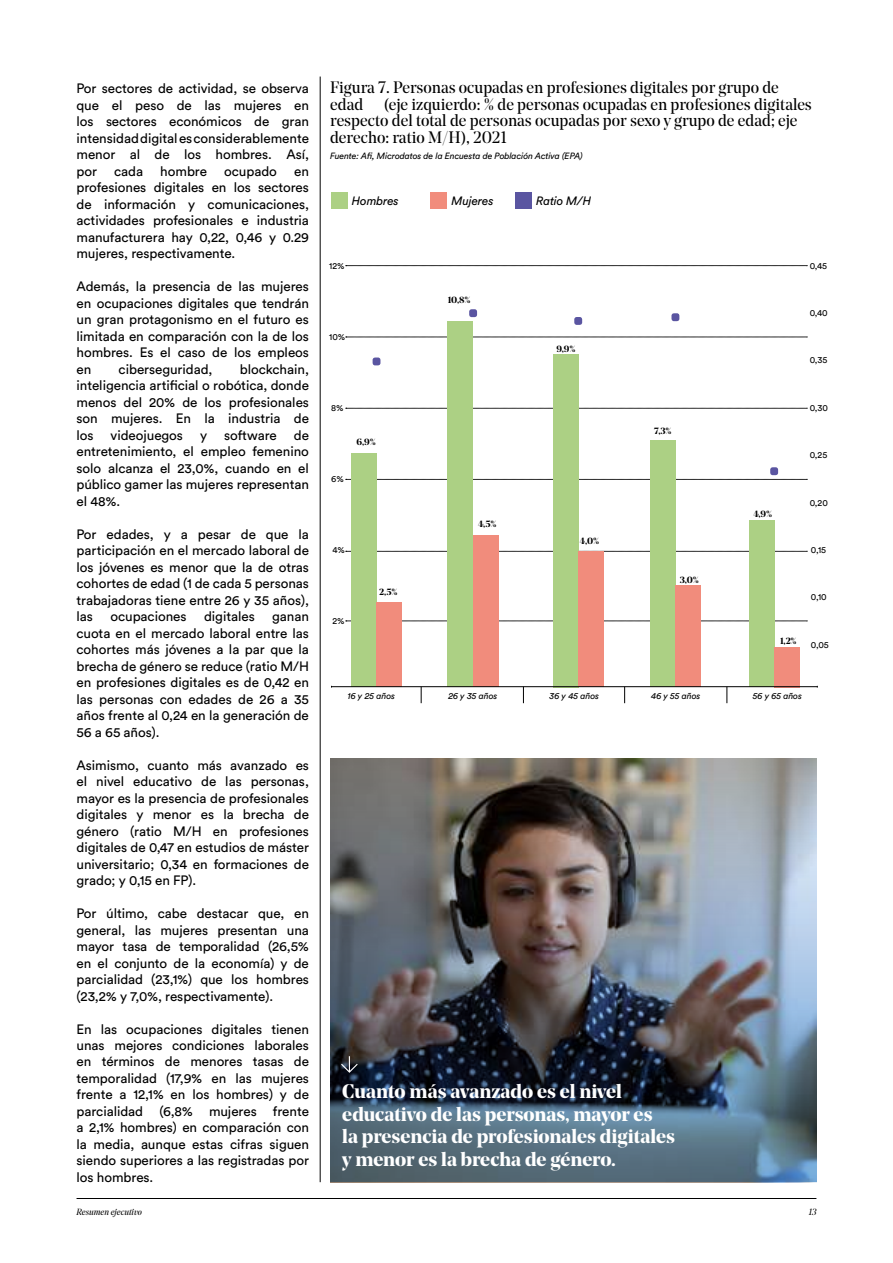
<style>
.page{position:relative;width:893px;height:1263px;background:#fff}
.page>*{position:absolute;margin:0;border:0;box-sizing:border-box;transform-origin:0 0}
.t1{font:700 19.5px/22.5px "Noe Display";color:#fff}
.t2{font:16.5px/16.5px "Noe Display";color:#000}
.t3{font:13.5px/16.5px "Circular Std";letter-spacing:-.005em;color:#000;text-align:justify}
.t4{font:italic 12px "Circular Std";letter-spacing:-.01em;color:#000}
.t5{font:italic 9px "Circular Std";letter-spacing:-.01em;color:#000}
.t6{font:9px "Circular Std";color:#000}
.t7{font:700 9px "Noe Display";color:#000}
.t8{font:italic 9px "Noe Display";color:#000}
</style>
<div class="page">
<svg style="left:346px;top:337px;width:461px;height:1px"></svg>
<svg style="left:346px;top:621px;width:461px;height:1px"></svg>
<svg style="left:346px;top:551px;width:461px;height:1px"></svg>
<svg style="left:346px;top:479px;width:461px;height:1px"></svg>
<svg style="left:346px;top:408px;width:461px;height:1px"></svg>
<hr style="left:320px;top:77px;width:1px;height:1105px;background:#000">
<img style="left:330px;top:762px;width:487px;height:420px">
<svg style="left:341px;top:1056px;width:17px;height:17px"></svg>
<hr style="left:77px;top:1198px;width:739px;height:1px;background:#000">
<div style="left:749px;top:521px;width:25px;height:166px;background:#acd084"></div>
<div style="left:774px;top:647px;width:26px;height:40px;background:#f18c7c"></div>
<svg style="left:770px;top:467px;width:8px;height:8px"></svg>
<div style="left:351px;top:454px;width:25px;height:233px;background:#acd084"></div>
<div style="left:376px;top:603px;width:26px;height:84px;background:#f18c7c"></div>
<svg style="left:373px;top:357px;width:7px;height:8px"></svg>
<div style="left:448px;top:322px;width:25px;height:365px;background:#acd084"></div>
<div style="left:473px;top:535px;width:26px;height:152px;background:#f18c7c"></div>
<svg style="left:469px;top:309px;width:8px;height:8px"></svg>
<div style="left:553px;top:354px;width:25px;height:333px;background:#acd084"></div>
<div style="left:578px;top:551px;width:26px;height:136px;background:#f18c7c"></div>
<svg style="left:574px;top:317px;width:8px;height:8px"></svg>
<div style="left:650px;top:441px;width:26px;height:246px;background:#acd084"></div>
<div style="left:676px;top:586px;width:25px;height:101px;background:#f18c7c"></div>
<svg style="left:671px;top:313px;width:8px;height:8px"></svg>
<hr style="left:331px;top:686px;width:486px;height:1px;background:#000">
<svg style="left:421px;top:687px;width:1px;height:16px"></svg>
<svg style="left:624px;top:687px;width:1px;height:16px"></svg>
<svg style="left:523px;top:687px;width:1px;height:16px"></svg>
<svg style="left:727px;top:687px;width:1px;height:16px"></svg>
<div style="left:331px;top:192px;width:17px;height:17px;background:#acd084"></div>
<div style="left:431px;top:192px;width:16px;height:17px;background:#f18c7c"></div>
<div style="left:516px;top:192px;width:16px;height:17px;background:#5a55a1"></div>
<svg style="left:346px;top:265px;width:461px;height:1px"></svg>
<p class="t3" style="left:77px;top:80px;width:234px">Por sectores de actividad, se observa que el peso de las mujeres en los sectores económicos de gran intensidad digital es considerablemente menor al de los hombres. Así, por</p>
<p class="t3" style="left:114px;top:162px;width:30px">cada</p>
<p class="t3" style="left:160px;top:162px;width:48px">hombre</p>
<p class="t3" style="left:224px;top:162px;width:54px">ocupado</p>
<p class="t3" style="left:77px;top:162px;width:234px;text-indent:218px">en profesiones digitales en los sectores de información y comunicaciones, actividades profesionales e industria manufacturera hay 0,22, 0,46 y 0.29 mujeres, respectivamente.</p>
<p class="t3" style="left:77px;top:278px;width:234px">Además, la presencia de las mujeres en ocupaciones digitales que tendrán un gran protagonismo en el futuro es limitada en comparación con la de los hombres. Es el caso de los empleos en</p>
<p class="t3" style="left:77px;top:360px;width:234px;text-indent:163px">blockchain, inteligencia artificial o robótica, donde menos del 20% de los profesionales son mujeres. En la industria de los</p>
<p class="t3" style="left:119px;top:360px;width:95px">ciberseguridad,</p>
<p class="t3" style="left:111px;top:426px;width:74px">videojuegos</p>
<p class="t3" style="left:200px;top:426px;width:9px">y</p>
<p class="t3" style="left:224px;top:426px;width:54px">software</p>
<p class="t3" style="left:77px;top:426px;width:234px;text-indent:217px">de entretenimiento, el empleo femenino solo alcanza el 23,0%, cuando en el público gamer las mujeres representan el 48%.</p>
<p class="t3" style="left:77px;top:525px;width:234px">Por edades, y a pesar de que la participación en el mercado laboral de los jóvenes es menor que la de otras cohortes de edad (1 de cada 5 personas trabajadoras tiene entre 26 y 35 años), las</p>
<p class="t3" style="left:110px;top:608px;width:78px">ocupaciones</p>
<p class="t3" style="left:204px;top:608px;width:52px">digitales</p>
<p class="t3" style="left:77px;top:608px;width:234px;text-indent:196px">ganan cuota en el mercado laboral entre las cohortes más jóvenes a la par que la brecha de género se reduce (ratio M/H en profesiones digitales es de 0,42 en las personas con edades de 26 a 35 años frente al 0,24 en la generación de 56 a 65 años).</p>
<p class="t3" style="left:77px;top:756px;width:234px">Asimismo, cuanto más avanzado es el nivel educativo de las personas, mayor es la presencia de profesionales digitales y menor es la brecha de género (ratio M/H en profesiones digitales de 0,47 en estudios de máster universitario; 0,34 en formaciones de grado; y 0,15 en FP).</p>
<p class="t3" style="left:77px;top:905px;width:234px">Por último, cabe destacar que, en general, las mujeres presentan una mayor tasa de temporalidad (26,5% en el conjunto de la economía) y de parcialidad (23,1%) que los hombres (23,2% y 7,0%, respectivamente).</p>
<p class="t3" style="left:77px;top:1020px;width:234px">En las ocupaciones digitales tienen unas mejores condiciones laborales en términos de menores tasas de temporalidad (17,9% en las mujeres frente a 12,1% en los hombres) y de parcialidad (6,8% mujeres frente a 2,1% hombres) en comparación con la media, aunque estas cifras siguen siendo superiores a las registradas por los hombres.</p>
<p class="t2" style="left:330px;top:79px;width:450px">Figura 7. Personas ocupadas en profesiones digitales por grupo de edad</p>
<p class="t2" style="left:330px;top:95px;width:483px;text-indent:54px">(eje izquierdo: % de personas ocupadas en profesiones digitales respecto del total de personas ocupadas por sexo y grupo de edad; eje derecho: ratio M/H), 2021</p>
<p class="t5" style="left:330px;top:150px;width:254px">Fuente: Afi, Microdatos de la Encuesta de Población Activa (EPA)</p>
<p class="t4" style="left:352px;top:194px;width:48px">Hombres</p>
<p class="t4" style="left:451px;top:194px;width:44px">Mujeres</p>
<p class="t4" style="left:536px;top:194px;width:56px">Ratio M/H</p>
<p class="t6" style="left:329px;top:260px;width:17px">12%</p>
<p class="t6" style="left:329px;top:331px;width:17px">10%</p>
<p class="t6" style="left:331px;top:402px;width:14px">8%</p>
<p class="t6" style="left:331px;top:473px;width:14px">6%</p>
<p class="t7" style="left:356px;top:436px;width:21px">6,9%</p>
<p class="t6" style="left:332px;top:544px;width:14px">4%</p>
<p class="t6" style="left:332px;top:615px;width:14px">2%</p>
<p class="t7" style="left:379px;top:586px;width:20px">2,5%</p>
<p class="t7" style="left:448px;top:294px;width:24px">10,8%</p>
<p class="t7" style="left:478px;top:518px;width:20px">4,5%</p>
<p class="t7" style="left:556px;top:343px;width:21px">9,9%</p>
<p class="t7" style="left:580px;top:535px;width:21px">4,0%</p>
<p class="t7" style="left:654px;top:425px;width:19px">7,3%</p>
<p class="t7" style="left:680px;top:574px;width:21px">3,0%</p>
<p class="t7" style="left:753px;top:508px;width:21px">4,9%</p>
<p class="t6" style="left:810px;top:260px;width:19px">0,45</p>
<p class="t6" style="left:810px;top:307px;width:20px">0,40</p>
<p class="t6" style="left:810px;top:355px;width:19px">0,35</p>
<p class="t6" style="left:810px;top:402px;width:20px">0,30</p>
<p class="t6" style="left:810px;top:449px;width:19px">0,25</p>
<p class="t6" style="left:810px;top:497px;width:20px">0,20</p>
<p class="t6" style="left:811px;top:544px;width:17px">0,15</p>
<p class="t7" style="left:780px;top:635px;width:18px">1,2%</p>
<p class="t6" style="left:811px;top:592px;width:17px">0,10</p>
<p class="t6" style="left:811px;top:639px;width:20px">0,05</p>
<p class="t5" style="left:348px;top:691px;width:49px">16 y 25 años</p>
<p class="t5" style="left:448px;top:691px;width:51px">26 y 35 años</p>
<p class="t5" style="left:550px;top:691px;width:51px">36 y 45 años</p>
<p class="t5" style="left:651px;top:691px;width:51px">46 y 55 años</p>
<p class="t5" style="left:753px;top:691px;width:51px">56 y 65 años</p>
<h1 class="t1" style="left:342px;top:1080px;width:334px">Cuanto más avanzado es el nivel educativo de las personas, mayor es<br>la presencia de profesionales digitales y menor es la brecha de género.</h1>
<p class="t8" style="left:77px;top:1206px;width:67px">Resumen ejecutivo</p>
<p class="t8" style="left:809px;top:1206px;width:9px">13</p>
</div>
